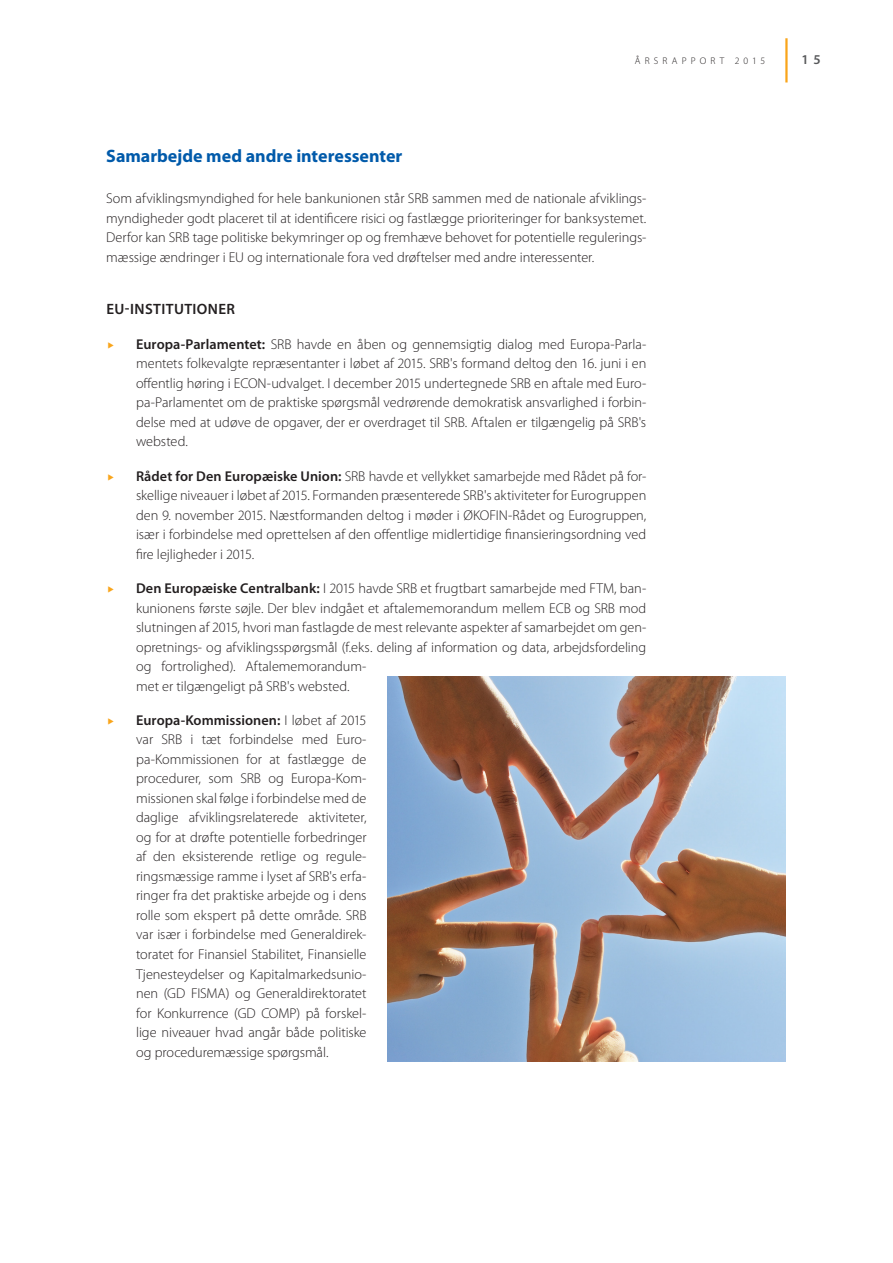
<style>
.page{position:relative;width:893px;height:1263px;background:#fff}
.page>*{position:absolute;margin:0;border:0;box-sizing:border-box;transform-origin:0 0}
.t3{font:700 18px "Myriad Pro";color:#015aaa}
.t4{font:600 15px "Myriad Pro";letter-spacing:.025em;color:#231f20}
.body{font:300 14.25px/19.5px "Myriad Pro";color:#231f20;text-align:justify}
.t1{font:600 13.5px "Myriad Pro";color:#57585a}
.t2{font:300 9.75px "Myriad Pro";letter-spacing:.43em;color:#231f20}
.s1{font-weight:600}
</style>
<div class="page">
<hr style="left:785px;top:38px;width:3px;height:44px;background:#f9a51b">
<img style="left:388px;top:677px;width:398px;height:384px">
<p class="t2" style="left:635px;top:55px;width:132px">ÅRSRAPPORT 2015</p>
<p class="t1" style="left:801px;top:52px;width:21px">1 5</p>
<p class="t3" style="left:106px;top:146px;width:298px">Samarbejde med andre interessenter</p>
<p class="body" style="left:106px;top:189px;width:542px">Som afviklingsmyndighed for hele bankunionen står SRB sammen med de nationale afviklings&shy;myndigheder godt placeret til at identificere risici og fastlægge prioriteringer for banksystemet.<br>Derfor kan SRB tage politiske bekymringer op og fremhæve behovet for potentielle regulerings&shy;mæssige ændringer i EU og internationale fora ved drøftelser med andre interessenter.</p>
<p class="t4" style="left:106px;top:301px;width:130px">EU-INSTITUTIONER</p>
<p class="body" style="left:136px;top:334px;width:512px"><span class="s1">Europa-Parlamentet:</span> SRB havde en åben og gennemsigtig dialog med Europa-Parla&shy;mentets folkevalgte repræsentanter i løbet af 2015. SRB's formand deltog den 16. juni i en offentlig høring i ECON-udvalget. I december 2015 undertegnede SRB en aftale med Euro&shy;pa-Parlamentet om de praktiske spørgsmål vedrørende demokratisk ansvarlighed i forbin&shy;delse med at udøve de opgaver, der er overdraget til SRB. Aftalen er tilgængelig på SRB's websted.</p>
<p class="body" style="left:136px;top:466px;width:512px"><span class="s1">Rådet for Den Europæiske Union:</span> SRB havde et vellykket samarbejde med Rådet på for&shy;skellige niveauer i løbet af 2015. Formanden præsenterede SRB's aktiviteter for Eurogruppen den 9. november 2015. Næstformanden deltog i møder i ØKOFIN-Rådet og Eurogruppen, især i forbindelse med oprettelsen af den offentlige midlertidige finansieringsordning ved fire lejligheder i 2015.</p>
<p class="body" style="left:136px;top:579px;width:512px;text-align:left"><span class="s1">Den Europæiske Centralbank:</span> I 2015 havde SRB et frugtbart samarbejde med FTM, ban&shy;kunionens første søjle. Der blev indgået et aftalememorandum mellem ECB og SRB mod slutningen af 2015, hvori man fastlagde de mest relevante aspekter af samarbejdet om gen&shy;opretnings- og afviklingsspørgsmål (f.eks. deling af information og data, arbejdsfordeling og fortrolighed). Aftalememorandum-<br>met er tilgængeligt på SRB's websted.</p>
<p class="body" style="left:136px;top:711px;width:232px"><span class="s1">Europa-Kommissionen:</span> I løbet af 2015 var SRB i tæt forbindelse med Euro&shy;pa-Kommissionen for at fastlægge de procedurer, som SRB og Europa-Kom&shy;missionen skal følge i forbindelse med de daglige afviklingsrelaterede aktiviteter, og for at drøfte potentielle forbedringer af den eksisterende retlige og regule&shy;ringsmæssige ramme i lyset af SRB's erfa&shy;ringer fra det praktiske arbejde og i dens rolle som ekspert på dette område. SRB var især i forbindelse med Generaldirek&shy;toratet for Finansiel Stabilitet, Finansielle Tjenesteydelser og Kapitalmarkedsunio&shy;nen (GD FISMA) og Generaldirektoratet for Konkurrence (GD COMP) på forskel&shy;lige niveauer hvad angår både politiske og proceduremæssige spørgsmål.</p>
</div>
